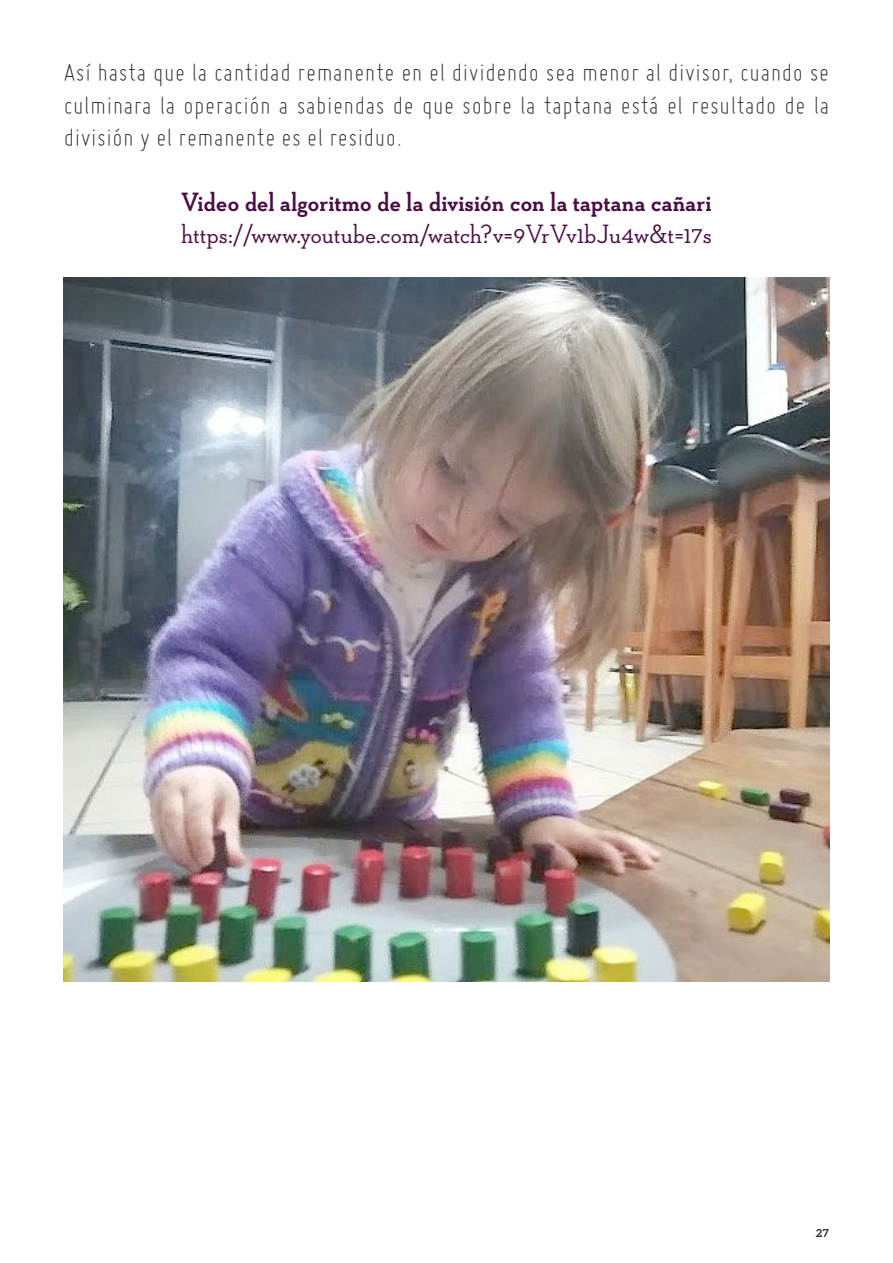
<style>
.page{position:relative;width:893px;height:1263px;background:#fff}
.page>*{position:absolute;margin:0;border:0;box-sizing:border-box;transform-origin:0 0}
.t1{font:300 27px/32.4px "Miso";letter-spacing:.02em;color:#292c30;text-align:justify}
.LINKS{font:500 27px "Neutraface Slab Display";letter-spacing:.02em;color:#4b0b44}
.LINKS-2{font:700 27px "Neutraface Slab Display";letter-spacing:.02em;color:#4b0b44}
.t2{font:700 15px "Neutraface Slab Display";color:#333}
</style>
<div class="page">
<img style="left:64px;top:277px;width:765px;height:704px">
<p class="t1" style="left:64px;top:56px;width:767px">Así hasta que la cantidad remanente en el dividendo sea menor al divisor, cuando se culminara la operación a sabiendas de que sobre la taptana está el resultado de la división y el remanente es el residuo.</p>
<p class="LINKS-2" style="left:182px;top:186px;width:531px">Video del algoritmo de la división con la taptana cañari</p>
<p class="LINKS" style="left:181px;top:219px;width:532px">https://www.youtube.com/watch?v=9VrVv1bJu4w&amp;t=17s</p>
<p class="t2" style="left:816px;top:1223px;width:15px">27</p>
</div>
